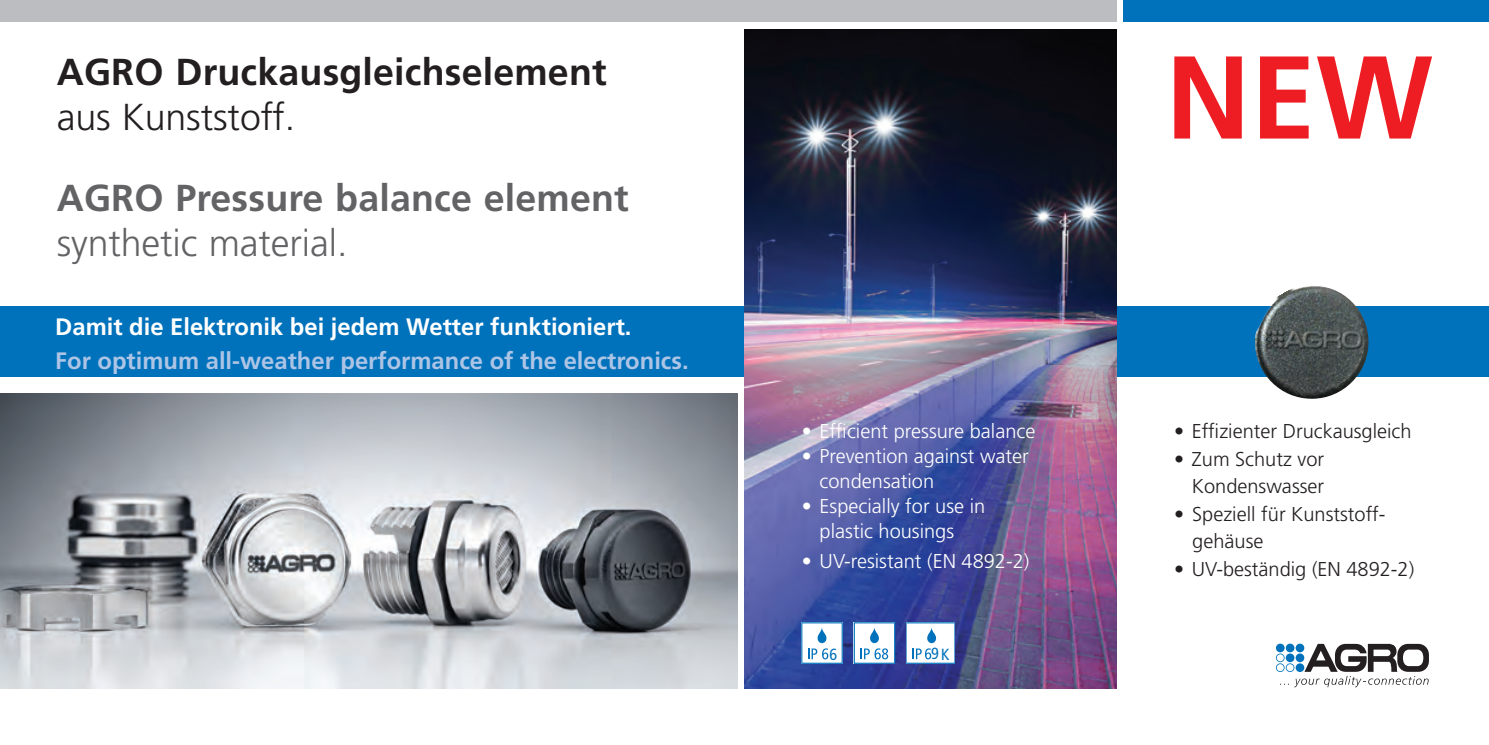
<style>
.page{position:relative;width:1489px;height:745px;background:#fff}
.page>*{position:absolute;margin:0;border:0;box-sizing:border-box;transform-origin:0 0}
.t1{font:700 117.5px "Frutiger LT Std";color:#ee1d23}
.t2{font:700 37.5px "Frutiger LT Std";letter-spacing:.005em;color:#231f20}
.t3{font:700 37.5px "Frutiger LT Std";letter-spacing:.005em;color:#636366}
.t4{font:300 37.5px "Frutiger LT Std";letter-spacing:-.005em;color:#636366}
.t5{font:300 37.5px "Frutiger LT Std";letter-spacing:-.005em;color:#231f20}
.t6{font:700 23.75px "Frutiger LT Std";color:#adc4e5}
.t7{font:700 23.75px "Frutiger LT Std";color:#fff}
.t8{font:300 20px/25px "Frutiger LT Std";color:#fff}
.t9{font:300 20px/27.5px "Frutiger LT Std";color:#231f20;text-align:right}
.t10{font:condensed 16.25px "Frutiger LT Std";color:#0072bc}
</style>
<div class="page">
<div style="left:0;top:306px;width:744px;height:71px;background:#0072bc"></div>
<div style="left:1116px;top:306px;width:372px;height:71px;background:#0072bc"></div>
<div style="left:1123px;top:0;width:365px;height:21px;background:#0072bc"></div>
<img style="left:0;top:393px;width:737px;height:294px">
<div style="left:0;top:0;width:1116px;height:21px;background:#bcbdc0"></div>
<img style="left:744px;top:29px;width:372px;height:658px">
<svg style="left:801px;top:621px;width:41px;height:42px"></svg>
<svg style="left:853px;top:621px;width:42px;height:42px"></svg>
<svg style="left:906px;top:621px;width:48px;height:42px"></svg>
<img style="left:1255px;top:286px;width:113px;height:112px">
<svg style="left:1276px;top:643px;width:152px;height:43px"></svg>
<h2 class="t2" style="left:57px;top:50px;width:551px">AGRO Druckausgleichselement</h2>
<h2 class="t5" style="left:57px;top:96px;width:240px">aus Kunststoff.</h2>
<h2 class="t3" style="left:57px;top:175px;width:573px">AGRO Pressure balance element</h2>
<h2 class="t4" style="left:57px;top:221px;width:292px">synthetic material.</h2>
<p class="t7" style="left:55px;top:312px;width:577px">Damit die Elektronik bei jedem Wetter funktioniert.</p>
<p class="t6" style="left:55px;top:346px;width:635px">For optimum all-weather performance of the electronics.</p>
<p class="t8" style="left:801px;top:419px;width:235px">• Efficient pressure balance</p>
<p class="t8" style="left:819px;top:444px;width:211px;text-indent:-18px">• Prevention against water condensation</p>
<p class="t8" style="left:819px;top:494px;width:167px;text-indent:-18px">• Especially for use in plastic housings</p>
<p class="t8" style="left:801px;top:549px;width:229px">• UV-resistant (EN 4892-2)</p>
<p class="t10" style="left:829px;top:644px;width:9px">6</p>
<p class="t10" style="left:931px;top:644px;width:20px">9K</p>
<h1 class="t1" style="left:1165px;top:29px;width:269px">NEW</h1>
<p class="t9" style="left:1174px;top:417px;width:239px">• Effizienter Druckausgleich</p>
<p class="t9" style="left:1174px;top:445px;width:151px">• Zum Schutz vor<br>Kondenswasser</p>
<p class="t9" style="left:1192px;top:500px;width:194px;text-align:left;text-indent:-18px">• Speziell für Kunststoff&shy;gehäuse</p>
<p class="t9" style="left:1174px;top:555px;width:242px">• UV-beständig (EN 4892-2)</p>
</div>
